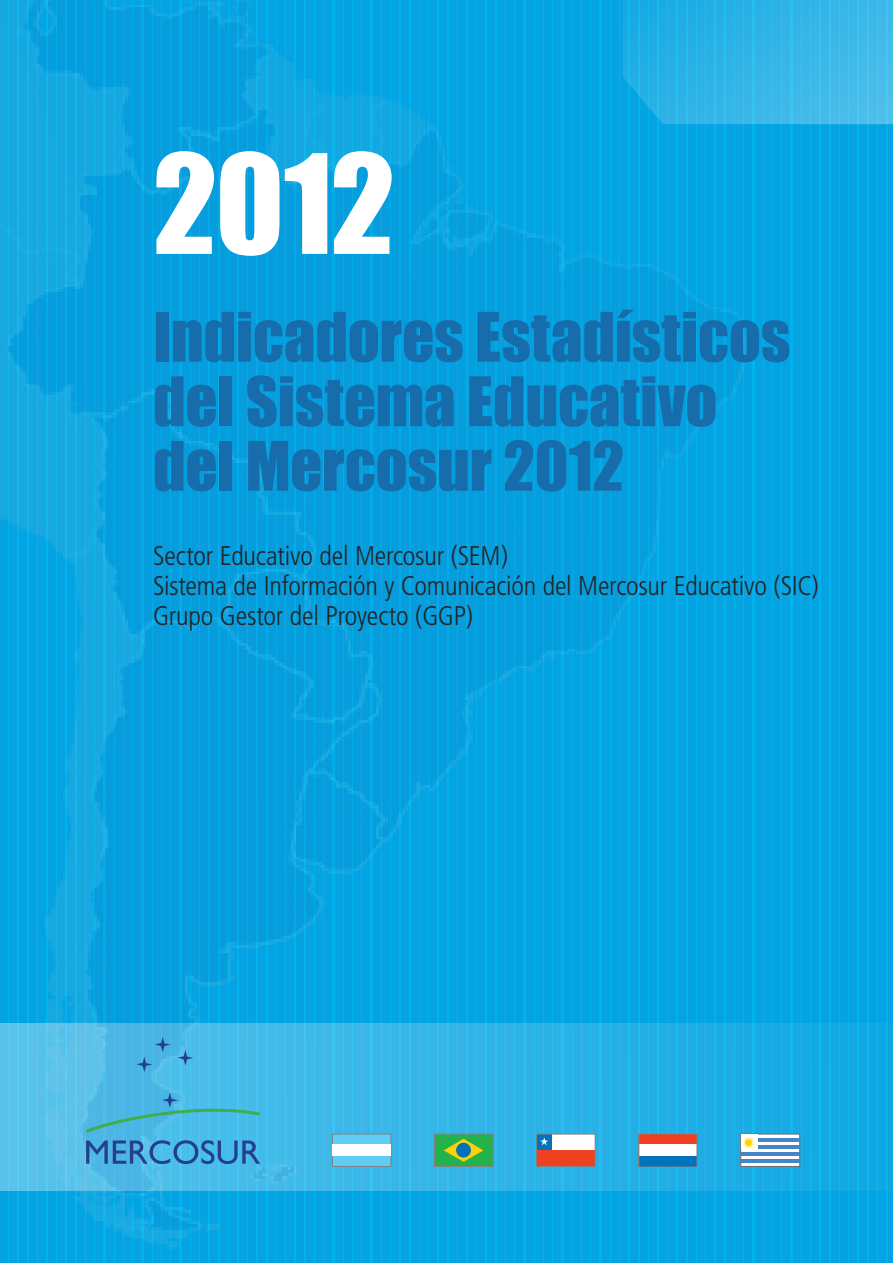
<style>
.page{position:relative;width:893px;height:1263px;background:#fff}
.page>*{position:absolute;margin:0;border:0;box-sizing:border-box;transform-origin:0 0}
.t1{font:127.5px "Impact";color:#fff}
.t2{font:63px/64.5px "Impact";letter-spacing:-.005em;color:#176dac}
.t3{font:300 condensed 27px/30px "Frutiger";letter-spacing:-.01em;color:#262324}
</style>
<div class="page">
<svg style="left:771px;top:124px;width:117px;height:1139px;background:#01ace9"></svg>
<div style="left:764px;top:0;width:7px;height:1263px;background:#05a3e1"></div>
<div style="left:774px;top:0;width:7px;height:1263px;background:#05a3e1"></div>
<div style="left:783px;top:0;width:7px;height:1263px;background:#05a3e1"></div>
<div style="left:793px;top:0;width:7px;height:1263px;background:#05a3e1"></div>
<div style="left:803px;top:0;width:7px;height:1263px;background:#05a3e1"></div>
<div style="left:812px;top:0;width:7px;height:1263px;background:#05a3e1"></div>
<div style="left:821px;top:0;width:7px;height:1263px;background:#05a3e1"></div>
<div style="left:831px;top:0;width:7px;height:1263px;background:#05a3e1"></div>
<div style="left:841px;top:0;width:7px;height:1263px;background:#05a3e1"></div>
<div style="left:850px;top:0;width:7px;height:1263px;background:#05a3e1"></div>
<div style="left:859px;top:0;width:7px;height:1263px;background:#05a3e1"></div>
<div style="left:870px;top:0;width:7px;height:1263px;background:#05a3e1"></div>
<div style="left:879px;top:0;width:7px;height:1263px;background:#05a3e1"></div>
<div style="left:888px;top:0;width:5px;height:1263px;background:#05a3e1"></div>
<div style="left:0;top:1023px;width:893px;height:168px;background:linear-gradient(to bottom,#13abe5,#13aae4)"></div>
<svg style="left:767px;top:0;width:126px;height:124px;background:#3db9e8"></svg>
<img style="left:0;top:0;width:767px;height:1263px">
<div style="left:332px;top:1134px;width:59px;height:32px;background:#5fcdf5;border:1px solid #808285"></div>
<div style="left:333px;top:1144px;width:58px;height:12px;background:#fff"></div>
<div style="left:434px;top:1134px;width:59px;height:32px;background:#23b24b;border:1px solid #808285"></div>
<svg style="left:444px;top:1139px;width:39px;height:23px"></svg>
<div style="left:456px;top:1143px;width:15px;height:14px;background:#0073bc;border-radius:50%"></div>
<div style="left:741px;top:1134px;width:59px;height:32px;background:#fff;border:1px solid #6c6d70"></div>
<hr style="left:742px;top:1138px;width:58px;height:4px;background:#4786c6">
<hr style="left:741px;top:1145px;width:59px;height:4px;background:#4786c6">
<hr style="left:741px;top:1152px;width:59px;height:4px;background:#4786c6">
<hr style="left:741px;top:1159px;width:59px;height:4px;background:#4786c6">
<div style="left:741px;top:1134px;width:16px;height:16px;background:#fff"></div>
<svg style="left:742px;top:1137px;width:13px;height:12px"></svg>
<div style="left:536px;top:1134px;width:59px;height:32px;background:#fff"></div>
<div style="left:536px;top:1134px;width:16px;height:16px;background:#0073bc"></div>
<div style="left:536px;top:1150px;width:59px;height:16px;background:#ef4022"></div>
<svg style="left:540px;top:1138px;width:8px;height:7px"></svg>
<div style="left:536px;top:1134px;width:59px;height:32px;border:1px solid #808285"></div>
<div style="left:638px;top:1134px;width:59px;height:12px;background:#ef4022"></div>
<div style="left:638px;top:1145px;width:59px;height:11px;background:#fff"></div>
<div style="left:638px;top:1156px;width:59px;height:10px;background:#0073bc"></div>
<svg style="left:137px;top:1037px;width:34px;height:35px"></svg>
<svg style="left:178px;top:1050px;width:15px;height:15px"></svg>
<svg style="left:82px;top:1092px;width:182px;height:72px;background:#46acd7"></svg>
<h1 class="t1" style="left:153px;top:105px;width:243px">2012</h1>
<h2 class="t2" style="left:153px;top:303px;width:639px">Indicadores Estadísticos del Sistema Educativo del Mercosur 2012</h2>
<p class="t3" style="left:153px;top:541px;width:667px">Sector Educativo del Mercosur (SEM)<br>Sistema de Información y Comunicación del Mercosur Educativo (SIC)<br>Grupo Gestor del Proyecto (GGP)</p>
</div>
